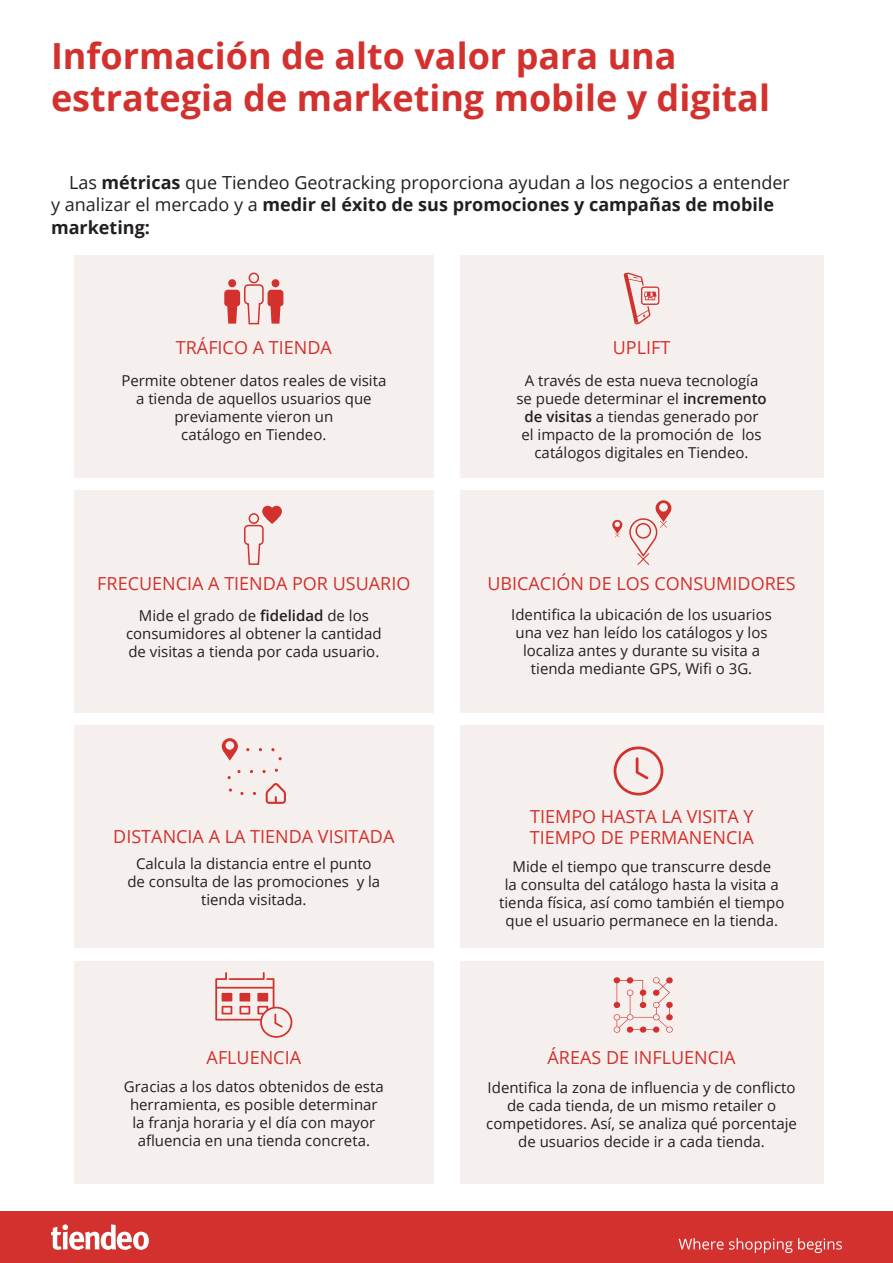
<style>
.page{position:relative;width:893px;height:1263px;background:#fff}
.page>*{position:absolute;margin:0;border:0;box-sizing:border-box;transform-origin:0 0}
.t1{font:700 36px/42px "Open Sans";color:#d2312e}
.t2{font:18px "Open Sans";color:#d2312e}
.t3{font:18px/22.5px "Open Sans";color:#231f20}
.t4{font:15px/18px "Open Sans";color:#231f20;text-align:center}
.s1{font-weight:700}
.s2{font-weight:600}
</style>
<div class="page">
<div style="left:0;top:1211px;width:893px;height:52px;background:#d2312e"></div>
<svg style="left:51px;top:1224px;width:98px;height:26px"></svg>
<svg style="left:679px;top:1238px;width:44px;height:11px"></svg>
<svg style="left:729px;top:1238px;width:113px;height:15px"></svg>
<div style="left:74px;top:255px;width:360px;height:222px;background:#f5f0ed"></div>
<div style="left:460px;top:255px;width:363px;height:222px;background:#f5f0ed"></div>
<div style="left:74px;top:490px;width:360px;height:222px;background:#f5f0ed"></div>
<div style="left:74px;top:725px;width:360px;height:223px;background:#f5f0ed"></div>
<div style="left:74px;top:961px;width:360px;height:222px;background:#f5f0ed"></div>
<div style="left:460px;top:961px;width:363px;height:222px;background:#f5f0ed"></div>
<div style="left:460px;top:725px;width:364px;height:223px;background:#f5f0ed"></div>
<div style="left:460px;top:490px;width:363px;height:222px;background:#f5f0ed"></div>
<svg style="left:624px;top:273px;width:35px;height:51px"></svg>
<div style="left:249px;top:273px;width:10px;height:10px;border:2px solid #d2312e;border-radius:50%"></div>
<div style="left:228px;top:279px;width:8px;height:8px;background:#d2312e;border-radius:50%"></div>
<div style="left:272px;top:279px;width:7px;height:8px;background:#d2312e;border-radius:50%"></div>
<div style="left:244px;top:284px;width:20px;height:20px;border:2px solid #d2312e;border-radius:3px"></div>
<div style="left:268px;top:290px;width:15px;height:16px;background:#d2312e;border-radius:3px"></div>
<div style="left:224px;top:290px;width:16px;height:16px;background:#d2312e;border-radius:3px"></div>
<div style="left:249px;top:513px;width:10px;height:11px;border:2px solid #d2312e;border-radius:50%"></div>
<div style="left:244px;top:525px;width:20px;height:20px;border:2px solid #d2312e;border-radius:3px"></div>
<svg style="left:262px;top:506px;width:20px;height:18px"></svg>
<svg style="left:629px;top:500px;width:42px;height:65px"></svg>
<svg style="left:612px;top:520px;width:10px;height:17px"></svg>
<svg style="left:262px;top:770px;width:4px;height:3px"></svg>
<svg style="left:229px;top:788px;width:3px;height:4px"></svg>
<svg style="left:237px;top:770px;width:4px;height:3px"></svg>
<svg style="left:227px;top:776px;width:4px;height:3px"></svg>
<svg style="left:266px;top:783px;width:20px;height:21px"></svg>
<svg style="left:222px;top:738px;width:16px;height:23px"></svg>
<svg style="left:614px;top:746px;width:49px;height:49px"></svg>
<svg style="left:215px;top:972px;width:77px;height:66px"></svg>
<div style="left:222px;top:994px;width:9px;height:6px;background:#d2312e"></div>
<div style="left:240px;top:994px;width:9px;height:6px;background:#d2312e"></div>
<div style="left:258px;top:994px;width:9px;height:6px;background:#d2312e"></div>
<svg style="left:614px;top:977px;width:59px;height:56px"></svg>
<p class="t1" style="left:51px;top:34px;width:720px">Información de alto valor para una estrategia de marketing mobile y digital</p>
<p class="t3" style="left:51px;top:171px;width:740px;text-indent:18px">Las <span class="s1">métricas</span> que Tiendeo Geotracking proporciona ayudan a los negocios a entender y analizar el mercado y a <span class="s1">medir el éxito de sus promociones y campañas de mobile marketing:</span></p>
<p class="t2" style="left:176px;top:335px;width:157px">TRÁFICO A TIENDA</p>
<p class="t4" style="left:121px;top:371px;width:267px">Permite obtener datos reales de visita a tienda de aquellos usuarios que previamente vieron un</p>
<p class="t4" style="left:181px;top:425px;width:147px">catálogo en Tiendeo.</p>
<p class="t2" style="left:97px;top:571px;width:315px">FRECUENCIA A TIENDA POR USUARIO</p>
<p class="t4" style="left:126px;top:606px;width:257px">Mide el grado de <span class="s2">fidelidad</span> de los consumidores al obtener la cantidad de visitas a tienda por cada usuario.</p>
<p class="t2" style="left:113px;top:824px;width:283px">DISTANCIA A LA TIENDA VISITADA</p>
<p class="t4" style="left:127px;top:854px;width:254px">Calcula la distancia entre el punto de consulta de las promociones y la tienda visitada.</p>
<p class="t2" style="left:207px;top:1045px;width:96px">AFLUENCIA</p>
<p class="t4" style="left:124px;top:1077px;width:261px">Gracias a los datos obtenidos de esta herramienta, es posible determinar la franja horaria y el día con mayor afluencia en una tienda concreta.</p>
<p class="t2" style="left:613px;top:335px;width:59px">UPLIFT</p>
<p class="t4" style="left:516px;top:371px;width:252px">A través de esta nueva tecnología se puede determinar el <span class="s2">incremento de visitas</span> a tiendas generado por<br>el impacto de la promoción de los catálogos digitales en Tiendeo.</p>
<p class="t2" style="left:487px;top:571px;width:310px">UBICACIÓN DE LOS CONSUMIDORES</p>
<p class="t4" style="left:511px;top:605px;width:262px">Identifica la ubicación de los usuarios una vez han leído los catálogos y los localiza antes y durante su visita a tienda mediante GPS, Wifi o 3G.</p>
<p class="t2" style="left:530px;top:804px;width:225px">TIEMPO HASTA LA VISITA Y</p>
<p class="t2" style="left:530px;top:825px;width:225px">TIEMPO DE PERMANENCIA</p>
<p class="t4" style="left:499px;top:857px;width:287px">Mide el tiempo que transcurre desde<br>la consulta del catálogo hasta la visita a tienda física, así como también el tiempo que el usuario permanece en la tienda.</p>
<p class="t2" style="left:548px;top:1045px;width:189px">ÁREAS DE INFLUENCIA</p>
<p class="t4" style="left:486px;top:1078px;width:312px">Identifica la zona de influencia y de conflicto de cada tienda, de un mismo retailer o competidores. Así, se analiza qué porcentaje de usuarios decide ir a cada tienda.</p>
</div>
